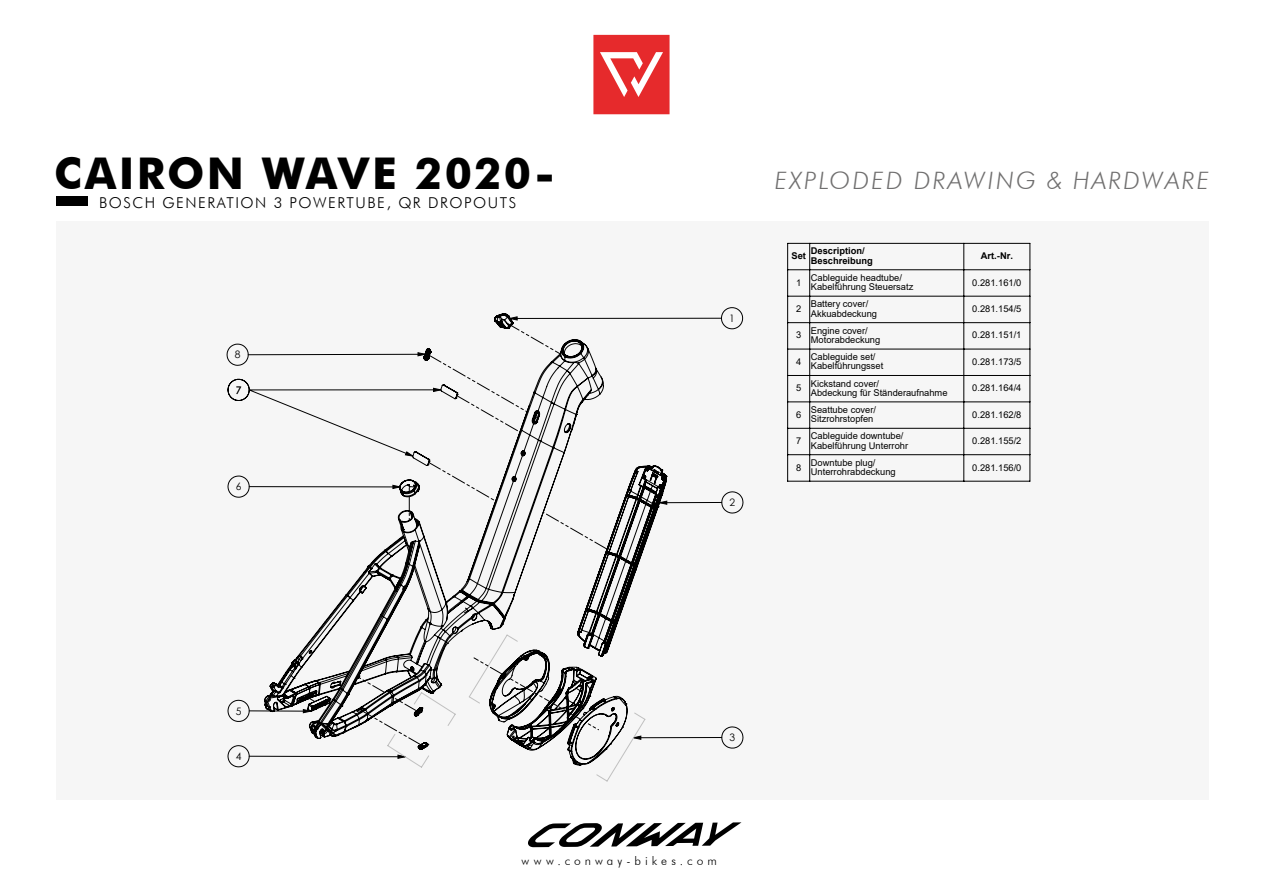
<style>
.page{position:relative;width:1263px;height:893px;background:#fff}
.page>*{position:absolute;margin:0;border:0;box-sizing:border-box;transform-origin:0 0}
.t1{font:700 43.8px "Futura BT";letter-spacing:.055em;color:#000}
.t2{font:italic 300 24px "Futura BT";letter-spacing:.1em;color:#706f6f}
.t3{font:300 15px "Futura BT";letter-spacing:.1em;color:#000}
.t4{font:300 12px "Futura BT";letter-spacing:.335em;color:#000}
.t5{font:10.2px "Century Gothic";color:#000}
.t6{font:9.3px/9.3px "Arial";color:#000}
.t7{font:700 9.3px/9.3px "Arial";color:#000}
</style>
<div class="page">
<div style="left:56px;top:221px;width:1153px;height:578px;background:#f6f6f6"></div>
<svg style="left:593px;top:35px;width:76px;height:79px;background:#e94a4c"></svg>
<svg style="left:528px;top:822px;width:213px;height:25px"></svg>
<div style="left:56px;top:197px;width:31px;height:9px;background:#000"></div>
<svg style="left:227px;top:307px;width:516px;height:460px"></svg>
<svg style="left:963px;top:244px;width:1px;height:237px"></svg>
<svg style="left:1030px;top:243px;width:1px;height:238px"></svg>
<hr style="left:810px;top:243px;width:154px;height:1px;background:#000">
<hr style="left:810px;top:269px;width:154px;height:1px;background:#000">
<hr style="left:964px;top:243px;width:66px;height:1px;background:#000">
<hr style="left:964px;top:269px;width:66px;height:1px;background:#000">
<hr style="left:810px;top:296px;width:154px;height:1px;background:#000">
<hr style="left:964px;top:296px;width:66px;height:1px;background:#000">
<hr style="left:810px;top:322px;width:154px;height:1px;background:#000">
<hr style="left:964px;top:322px;width:66px;height:1px;background:#000">
<hr style="left:810px;top:349px;width:154px;height:1px;background:#000">
<hr style="left:964px;top:349px;width:66px;height:1px;background:#000">
<hr style="left:810px;top:375px;width:154px;height:1px;background:#000">
<hr style="left:964px;top:375px;width:66px;height:1px;background:#000">
<hr style="left:810px;top:402px;width:154px;height:1px;background:#000">
<hr style="left:964px;top:402px;width:66px;height:1px;background:#000">
<hr style="left:810px;top:428px;width:154px;height:1px;background:#000">
<hr style="left:964px;top:428px;width:66px;height:1px;background:#000">
<hr style="left:810px;top:454px;width:154px;height:1px;background:#000">
<hr style="left:964px;top:454px;width:66px;height:1px;background:#000">
<svg style="left:787px;top:243px;width:23px;height:239px"></svg>
<hr style="left:810px;top:481px;width:154px;height:1px;background:#000">
<hr style="left:964px;top:481px;width:66px;height:1px;background:#000">
<svg style="left:248px;top:318px;width:474px;height:439px"></svg>
<svg style="left:264px;top:313px;width:403px;height:453px"></svg>
<svg style="left:409px;top:488px;width:1px;height:32px"></svg>
<svg style="left:308px;top:697px;width:7px;height:5px"></svg>
<svg style="left:357px;top:634px;width:288px;height:148px"></svg>
<svg style="left:543px;top:512px;width:65px;height:38px"></svg>
<svg style="left:614px;top:553px;width:12px;height:7px"></svg>
<svg style="left:428px;top:462px;width:68px;height:40px"></svg>
<svg style="left:429px;top:323px;width:132px;height:110px"></svg>
<h1 class="t1" style="left:54px;top:147px;width:502px">CAIRON WAVE 2020-</h1>
<p class="t3" style="left:99px;top:194px;width:418px">BOSCH GENERATION 3 POWERTUBE, QR DROPOUTS</p>
<p class="t5" style="left:235px;top:348px;width:7px">8</p>
<p class="t5" style="left:236px;top:383px;width:7px">7</p>
<p class="t5" style="left:236px;top:479px;width:7px">6</p>
<p class="t5" style="left:729px;top:311px;width:7px">1</p>
<p class="t5" style="left:729px;top:495px;width:7px">2</p>
<h2 class="t2" style="left:775px;top:166px;width:436px">EXPLODED DRAWING &amp; HARDWARE</h2>
<p class="t7" style="left:791px;top:251px;width:16px">Set</p>
<p class="t7" style="left:811px;top:247px;width:64px">Description/<br>Beschreibung</p>
<p class="t7" style="left:981px;top:251px;width:34px">Art.-Nr.</p>
<p class="t6" style="left:796px;top:278px;width:7px">1</p>
<p class="t6" style="left:811px;top:273px;width:104px">Cableguide headtube/<br>Kabelführung Steuersatz</p>
<p class="t6" style="left:972px;top:278px;width:51px">0.281.161/0</p>
<p class="t6" style="left:796px;top:304px;width:7px">2</p>
<p class="t6" style="left:811px;top:299px;width:68px">Battery cover/<br>Akkuabdeckung</p>
<p class="t6" style="left:972px;top:304px;width:51px">0.281.154/5</p>
<p class="t6" style="left:796px;top:330px;width:7px">3</p>
<p class="t6" style="left:811px;top:326px;width:71px">Engine cover/<br>Motorabdeckung</p>
<p class="t6" style="left:972px;top:330px;width:51px">0.281.151/1</p>
<p class="t6" style="left:796px;top:357px;width:7px">4</p>
<p class="t6" style="left:811px;top:352px;width:74px">Cableguide set/<br>Kabelführungsset</p>
<p class="t6" style="left:972px;top:357px;width:51px">0.281.173/5</p>
<p class="t6" style="left:796px;top:383px;width:7px">5</p>
<p class="t6" style="left:811px;top:379px;width:138px">Kickstand cover/<br>Abdeckung für Ständeraufnahme</p>
<p class="t6" style="left:972px;top:383px;width:51px">0.281.164/4</p>
<p class="t6" style="left:796px;top:410px;width:7px">6</p>
<p class="t6" style="left:811px;top:405px;width:67px">Seattube cover/<br>Sitzrohrstopfen</p>
<p class="t6" style="left:972px;top:410px;width:51px">0.281.162/8</p>
<p class="t6" style="left:796px;top:436px;width:7px">7</p>
<p class="t6" style="left:811px;top:431px;width:99px">Cableguide downtube/<br>Kabelführung Unterrohr</p>
<p class="t6" style="left:972px;top:436px;width:51px">0.281.155/2</p>
<p class="t6" style="left:796px;top:462px;width:7px">8</p>
<p class="t6" style="left:811px;top:458px;width:86px">Downtube plug/<br>Unterrohrabdeckung</p>
<p class="t6" style="left:972px;top:462px;width:51px">0.281.156/0</p>
<p class="t5" style="left:236px;top:704px;width:7px">5</p>
<p class="t5" style="left:236px;top:749px;width:7px">4</p>
<p class="t5" style="left:729px;top:730px;width:7px">3</p>
<p class="t4" style="left:522px;top:853px;width:197px">www.conway-bikes.com</p>
</div>
